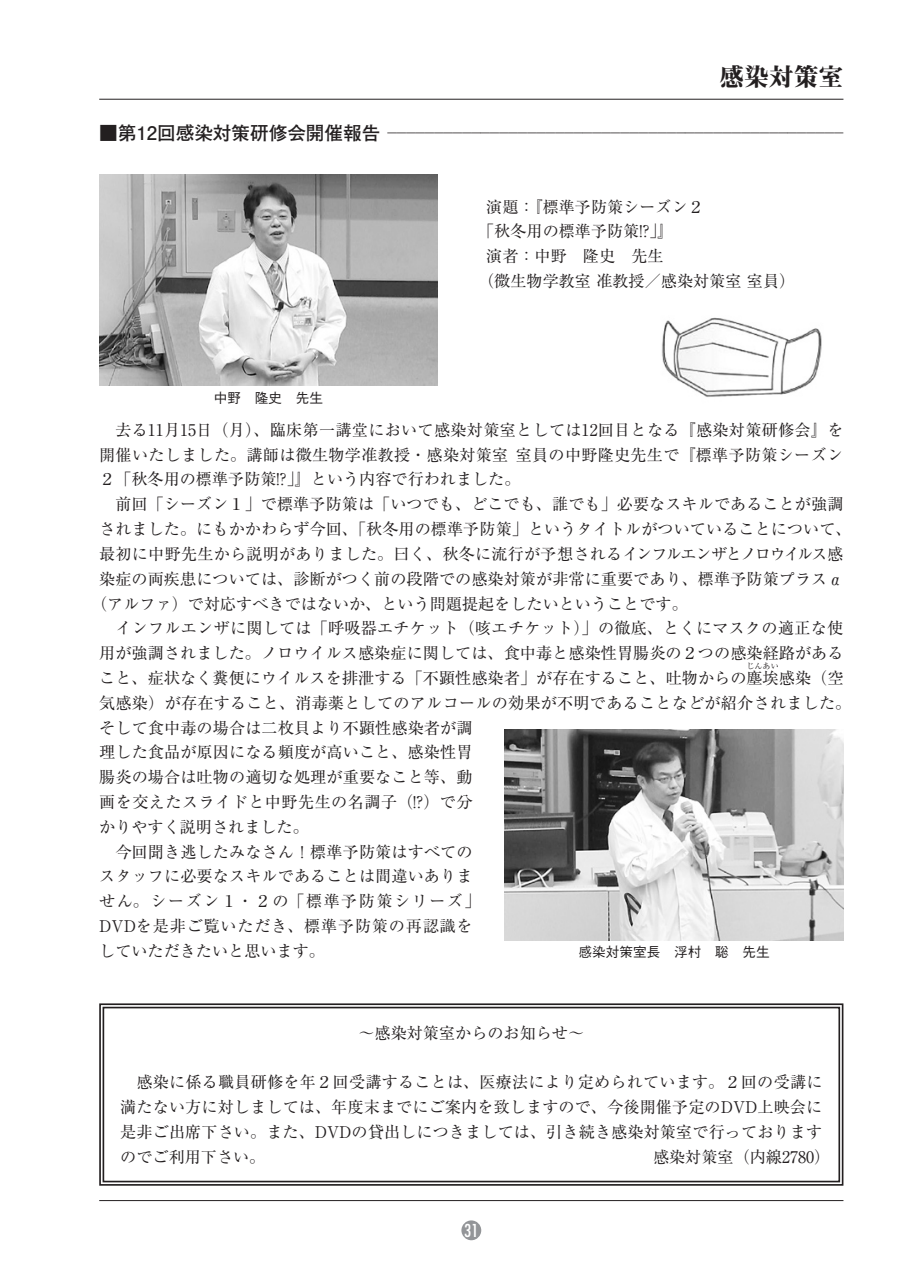
<style>
.page{position:relative;width:903px;height:1275px;background:#fff}
.page>*{position:absolute;margin:0;border:0;box-sizing:border-box;transform-origin:0 0}
.t1{font:24.85px "Midashi Min Pr 5 MA31";color:#231f20}
.t2{font:700 18.55px "Futo Go B101 Pr 5";color:#231f20}
.t3{font:condensed 17.32px "Futura Std";color:#fff}
.t4{font:16.1px/24.8px "Ryumin Pr 5";letter-spacing:.005em;color:#231f20;text-align:justify}
.t5{font:16.1px "Ryumin Pr 5";letter-spacing:.03em;color:#231f20}
.t6{font:16.1px "Ryumin Pr 5";letter-spacing:.05em;color:#231f20}
.t7{font:16.1px "Ryumin Pr 5";letter-spacing:.09em;color:#231f20}
.t8{font:500 13.65px "Gothic BBB Pr 5";color:#231f20}
.t9{font:8.05px "Ryumin Pr 5";color:#231f20}
</style>
<div class="page">
<hr style="left:99px;top:99px;width:744px;height:1px;background:#231f20">
<hr style="left:99px;top:1200px;width:744px;height:1px;background:#231f20">
<div style="left:461px;top:1220px;width:20px;height:20px;background:#939598;border-radius:50%"></div>
<svg style="left:99px;top:1003px;width:745px;height:183px"></svg>
<div style="left:103px;top:1007px;width:737px;height:175px;border:2px solid #231f20"></div>
<img style="left:99px;top:175px;width:339px;height:211px">
<img style="left:505px;top:729px;width:338px;height:211px">
<img style="left:662px;top:317px;width:160px;height:80px">
<p class="t1" style="left:719px;top:58px;width:126px">感染対策室</p>
<p class="t2" style="left:99px;top:119px;width:746px">■第12回感染対策研修会開催報告 ─────────────────────────────────────────────────</p>
<p class="t8" style="left:214px;top:387px;width:111px">中野　隆史　先生</p>
<p class="t4" style="left:486px;top:193px;width:235px">演題：『標準予防策シーズン２　</p>
<p class="t4" style="left:486px;top:218px;width:189px">｢秋冬用の標準予防策!?｣』</p>
<p class="t4" style="left:486px;top:243px;width:179px">演者：中野　隆史　先生</p>
<p class="t4" style="left:478px;top:267px;width:319px">（微生物学教室 准教授／感染対策室 室員）</p>
<p class="t4" style="left:115px;top:416px;width:730px">去る11月15日（月）、臨床第一講堂において感染対策室としては12回目となる『感染対策研修会』を</p>
<p class="t4" style="left:99px;top:441px;width:745px">開催いたしました。講師は微生物学准教授・感染対策室 室員の中野隆史先生で『標準予防策シーズン</p>
<p class="t4" style="left:99px;top:466px;width:423px">２｢秋冬用の標準予防策!?｣』という内容で行われました。</p>
<p class="t4" style="left:115px;top:491px;width:730px">前回「シーズン１」で標準予防策は「いつでも、どこでも、誰でも」必要なスキルであることが強調</p>
<p class="t4" style="left:99px;top:516px;width:754px">されました。にもかかわらず今回、「秋冬用の標準予防策」というタイトルがついていることについて、</p>
<p class="t4" style="left:99px;top:540px;width:745px">最初に中野先生から説明がありました。曰く、秋冬に流行が予想されるインフルエンザとノロウイルス感</p>
<p class="t4" style="left:99px;top:565px;width:746px">染症の両疾患については、診断がつく前の段階での感染対策が非常に重要であり、標準予防策プラスα</p>
<p class="t4" style="left:91px;top:590px;width:598px">（アルファ）で対応すべきではないか、という問題提起をしたいということです。</p>
<p class="t4" style="left:115px;top:615px;width:729px">インフルエンザに関しては「呼吸器エチケット（咳エチケット）」の徹底、とくにマスクの適正な使</p>
<p class="t4" style="left:99px;top:640px;width:746px">用が強調されました。ノロウイルス感染症に関しては、食中毒と感染性胃腸炎の２つの感染経路がある</p>
<p class="t4" style="left:99px;top:664px;width:746px">こと、症状なく糞便にウイルスを排泄する「不顕性感染者」が存在すること、吐物からの塵埃感染（空</p>
<p class="t9" style="left:746px;top:659px;width:34px">じんあい</p>
<p class="t4" style="left:99px;top:689px;width:754px">気感染）が存在すること、消毒薬としてのアルコールの効果が不明であることなどが紹介されました。</p>
<p class="t4" style="left:99px;top:714px;width:375px">そして食中毒の場合は二枚貝より不顕性感染者が調</p>
<p class="t4" style="left:99px;top:739px;width:375px">理した食品が原因になる頻度が高いこと、感染性胃</p>
<p class="t4" style="left:99px;top:764px;width:375px">腸炎の場合は吐物の適切な処理が重要なこと等、動</p>
<p class="t5" style="left:99px;top:789px;width:375px">画を交えたスライドと中野先生の名調子（!?）で分</p>
<p class="t4" style="left:99px;top:813px;width:211px">かりやすく説明されました。</p>
<p class="t4" style="left:115px;top:838px;width:359px">今回聞き逃したみなさん！標準予防策はすべての</p>
<p class="t4" style="left:99px;top:863px;width:375px">スタッフに必要なスキルであることは間違いありま</p>
<p class="t7" style="left:99px;top:888px;width:383px">せん。シーズン１・２の「標準予防策シリーズ」</p>
<p class="t6" style="left:99px;top:913px;width:375px">DVDを是非ご覧いただき、標準予防策の再認識を</p>
<p class="t4" style="left:99px;top:937px;width:227px">していただきたいと思います。</p>
<p class="t8" style="left:579px;top:941px;width:192px">感染対策室長　浮村　聡　先生</p>
<p class="t4" style="left:358px;top:1019px;width:227px">～感染対策室からのお知らせ～</p>
<p class="t4" style="left:120px;top:1069px;width:704px;text-indent:16px">感染に係る職員研修を年２回受講することは、医療法により定められています。２回の受講に満たない方に対しましては、年度末までにご案内を致しますので、今後開催予定のDVD上映会に是非ご出席下さい。また、DVDの貸出しにつきましては、引き続き感染対策室で行っておりますのでご利用下さい。</p>
<p class="t4" style="left:653px;top:1143px;width:179px">感染対策室（内線2780）</p>
<p class="t3" style="left:464px;top:1220px;width:16px">31</p>
</div>
